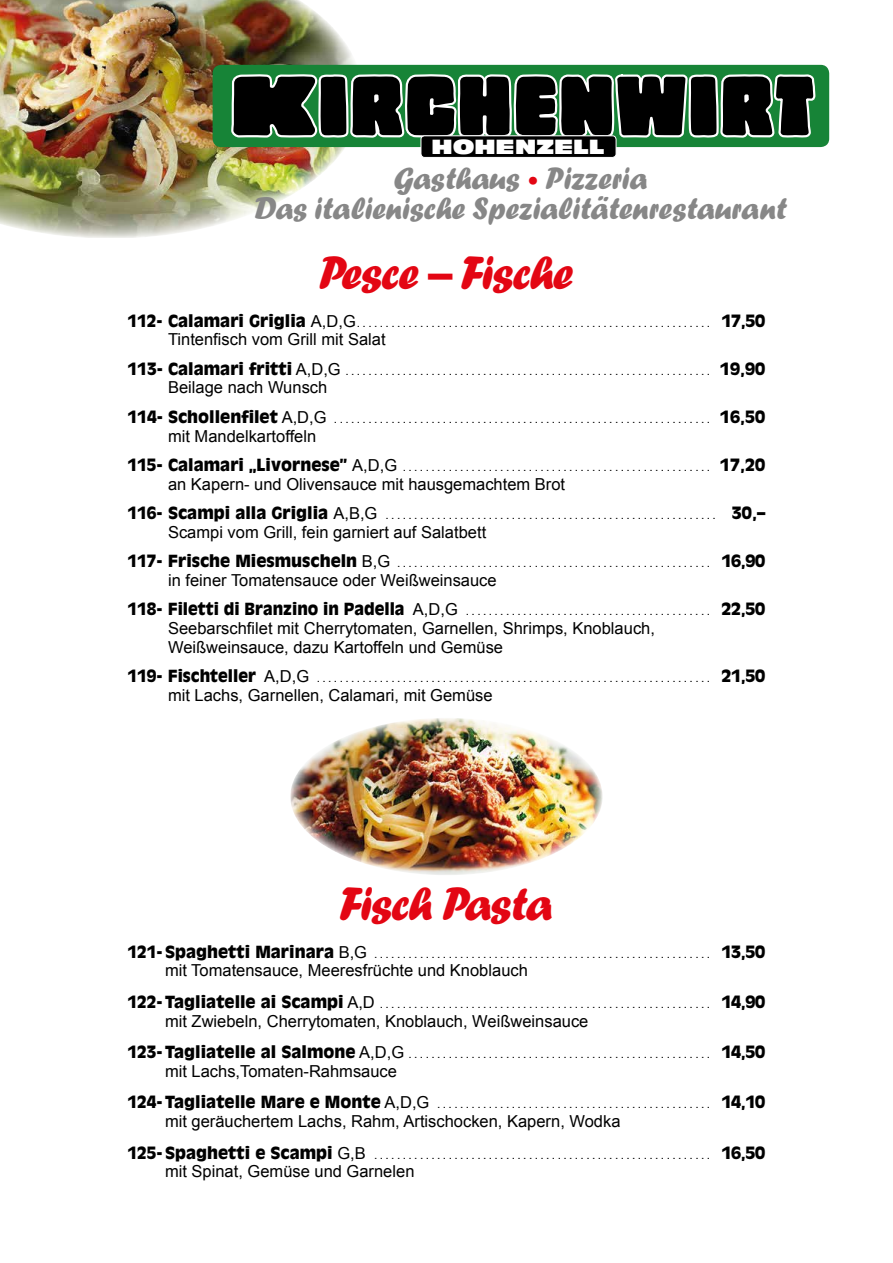
<style>
.page{position:relative;width:893px;height:1263px;background:#fff}
.page>*{position:absolute;margin:0;border:0;box-sizing:border-box;transform-origin:0 0}
.t1{font:77.85px "Copal Std Solid";letter-spacing:.04em;color:#000;scale:1.2 1}
.t2{font:48.75px "Forte MT Std";letter-spacing:-.03em;color:#e30613}
.t3{font:32.25px/30px "Forte MT Std";letter-spacing:-.01em;color:#878787;text-align:center}
.t4{font:20.1px "Antique Olive Std Nord";letter-spacing:-.02em;color:#fff}
.t5{font:16.5px/18.8px "Arial";color:#000}
.t6{font:900 16.5px "Antique Olive Std";color:#000;scale:.96 1}
.t7{font:900 16.5px "Antique Olive Std";color:#000}
.t8{font:12px "Arial";color:#000}
.s1{color:#e30613}
.s2{font-family:"Antique Olive Std";font-weight:900;font-size:16.5px}
.s3{font-size:16.5px}
.s4{font-family:"Arial";font-weight:400}
</style>
<div class="page">
<img style="left:0;top:0;width:363px;height:238px">
<div style="left:213px;top:65px;width:616px;height:82px;background:#178437;border-radius:9px"></div>
<svg style="left:231px;top:74px;width:585px;height:66px"></svg>
<div style="left:421px;top:136px;width:195px;height:21px;background:#000;border-radius:4px"></div>
<div style="left:420px;top:135px;width:196px;height:23px;border:1px solid #fff;border-radius:4px"></div>
<img style="left:290px;top:718px;width:313px;height:157px">
<h1 class="t1" style="left:231px;top:65px;width:487px">KIRCHENWIRT</h1>
<h3 class="t4" style="left:431px;top:134px;width:175px">HOHENZELL</h3>
<h3 class="t3" style="left:254px;top:163px;width:534px">Gasthaus <span class="s1">•</span> Pizzeria<br>Das italienische Spezialitätenrestaurant</h3>
<h2 class="t2" style="left:318px;top:243px;width:257px">Pesce – Fische</h2>
<p class="t8" style="left:128px;top:314px;width:639px"><span class="s2">112- Calamari Griglia</span> <span class="s3">A,D,G</span>.............................................................. <span class="s2">17,50</span></p>
<h3 class="t5" style="left:168px;top:330px;width:219px">Tintenfisch vom Grill mit Salat</h3>
<p class="t8" style="left:128px;top:363px;width:639px"><span class="s2">113-Calamari fritti</span> <span class="s3">A,D,G</span> ................................................................ <span class="s2">19,90</span></p>
<h3 class="t5" style="left:168px;top:378px;width:161px">Beilage nach Wunsch</h3>
<p class="t8" style="left:128px;top:411px;width:639px"><span class="s2">114-Schollenfilet</span> <span class="s3">A,D,G</span> .................................................................. <span class="s2">16,50</span></p>
<h3 class="t5" style="left:168px;top:427px;width:150px">mit Mandelkartoffeln</h3>
<p class="t8" style="left:128px;top:459px;width:639px"><span class="s2">115-Calamari „Livornese”</span> <span class="s3">A,D,G</span> ...................................................... <span class="s2">17,20</span></p>
<h3 class="t5" style="left:168px;top:475px;width:399px">an Kapern- und Olivensauce mit hausgemachtem Brot</h3>
<h3 class="t6" style="left:128px;top:503px;width:262px">116- Scampi alla Griglia <span class="s4">A,B,G</span></h3>
<h3 class="t7" style="left:732px;top:503px;width:35px">30,–</h3>
<h3 class="t5" style="left:168px;top:523px;width:320px">Scampi vom Grill, fein garniert auf Salatbett</h3>
<p class="t8" style="left:128px;top:555px;width:639px"><span class="s2">117- Frische Miesmuscheln</span> <span class="s3">B,G</span> ....................................................... <span class="s2">16,90</span></p>
<h3 class="t5" style="left:168px;top:571px;width:330px">in feiner Tomatensauce oder Weißweinsauce</h3>
<p class="t8" style="left:128px;top:603px;width:639px"><span class="s2">118- Filetti di Branzino in Padella</span> <span class="s3">A,D,G</span> ........................................... <span class="s2">22,50</span></p>
<h3 class="t5" style="left:168px;top:619px;width:488px">Seebarschfilet mit Cherrytomaten, Garnellen, Shrimps, Knoblauch,<br>Weißweinsauce, dazu Kartoffeln und Gemüse</h3>
<p class="t8" style="left:128px;top:670px;width:639px"><span class="s2">119- Fischteller</span> <span class="s3">A,D,G</span> ..................................................................... <span class="s2">21,50</span></p>
<h3 class="t5" style="left:168px;top:686px;width:326px">mit Lachs, Garnellen, Calamari, mit Gemüse</h3>
<h2 class="t2" style="left:339px;top:875px;width:216px">Fisch Pasta</h2>
<p class="t8" style="left:128px;top:945px;width:639px"><span class="s2">121-Spaghetti Marinara</span> <span class="s3">B,G</span> ........................................................... <span class="s2">13,50</span></p>
<h3 class="t5" style="left:165px;top:961px;width:364px">mit Tomatensauce, Meeresfrüchte und Knoblauch</h3>
<p class="t8" style="left:128px;top:996px;width:639px"><span class="s2">122-Tagliatelle ai Scampi</span> <span class="s3">A,D</span> .......................................................... <span class="s2">14,90</span></p>
<h3 class="t5" style="left:165px;top:1012px;width:425px">mit Zwiebeln, Cherrytomaten, Knoblauch, Weißweinsauce</h3>
<p class="t8" style="left:128px;top:1046px;width:639px"><span class="s2">123-Tagliatelle al Salmone</span> <span class="s3">A,D,G</span> ..................................................... <span class="s2">14,50</span></p>
<h3 class="t5" style="left:165px;top:1062px;width:233px">mit Lachs,Tomaten-Rahmsauce</h3>
<p class="t8" style="left:128px;top:1096px;width:639px"><span class="s2">124-Tagliatelle Mare e Monte</span> <span class="s3">A,D,G</span> ................................................ <span class="s2">14,10</span></p>
<h3 class="t5" style="left:165px;top:1112px;width:457px">mit geräuchertem Lachs, Rahm, Artischocken, Kapern, Wodka</h3>
<p class="t8" style="left:128px;top:1147px;width:639px"><span class="s2">125-Spaghetti e Scampi</span> <span class="s3">G,B</span> ........................................................... <span class="s2">16,50</span></p>
<h3 class="t5" style="left:165px;top:1162px;width:251px">mit Spinat, Gemüse und Garnelen</h3>
</div>
